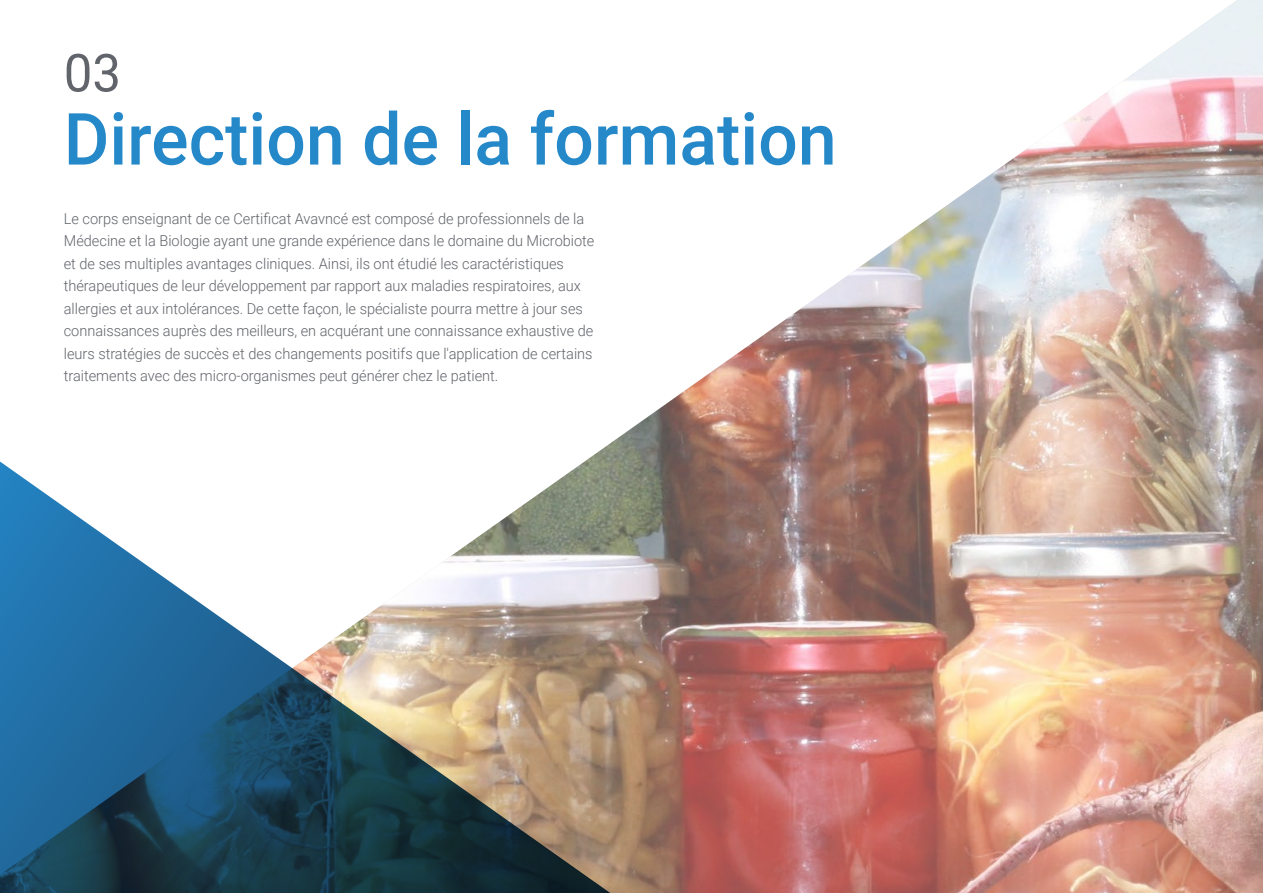
<style>
.page{position:relative;width:1263px;height:893px;background:#fff}
.page>*{position:absolute;margin:0;border:0;box-sizing:border-box;transform-origin:0 0}
.t1{font:500 72px "Roboto";color:#2488c9}
.t2{font:52.5px "Roboto";color:#61646a}
.t3{font:300 15px/22.5px "Roboto";color:#61646a}
</style>
<div class="page">
<img style="left:607px;top:0;width:656px;height:893px">
<svg style="left:0;top:446px;width:640px;height:447px"></svg>
<h2 class="t2" style="left:64px;top:36px;width:59px">03</h2>
<h1 class="t1" style="left:64px;top:89px;width:774px">Direction de la formation</h1>
<p class="t3" style="left:64px;top:207px;width:532px">Le corps enseignant de ce Certificat Avavncé est composé de professionnels de la Médecine et la Biologie ayant une grande expérience dans le domaine du Microbiote et de ses multiples avantages cliniques. Ainsi, ils ont étudié les caractéristiques thérapeutiques de leur développement par rapport aux maladies respiratoires, aux allergies et aux intolérances. De cette façon, le spécialiste pourra mettre à jour ses connaissances auprès des meilleurs, en acquérant une connaissance exhaustive de leurs stratégies de succès et des changements positifs que l'application de certains traitements avec des micro-organismes peut générer chez le patient.</p>
</div>
